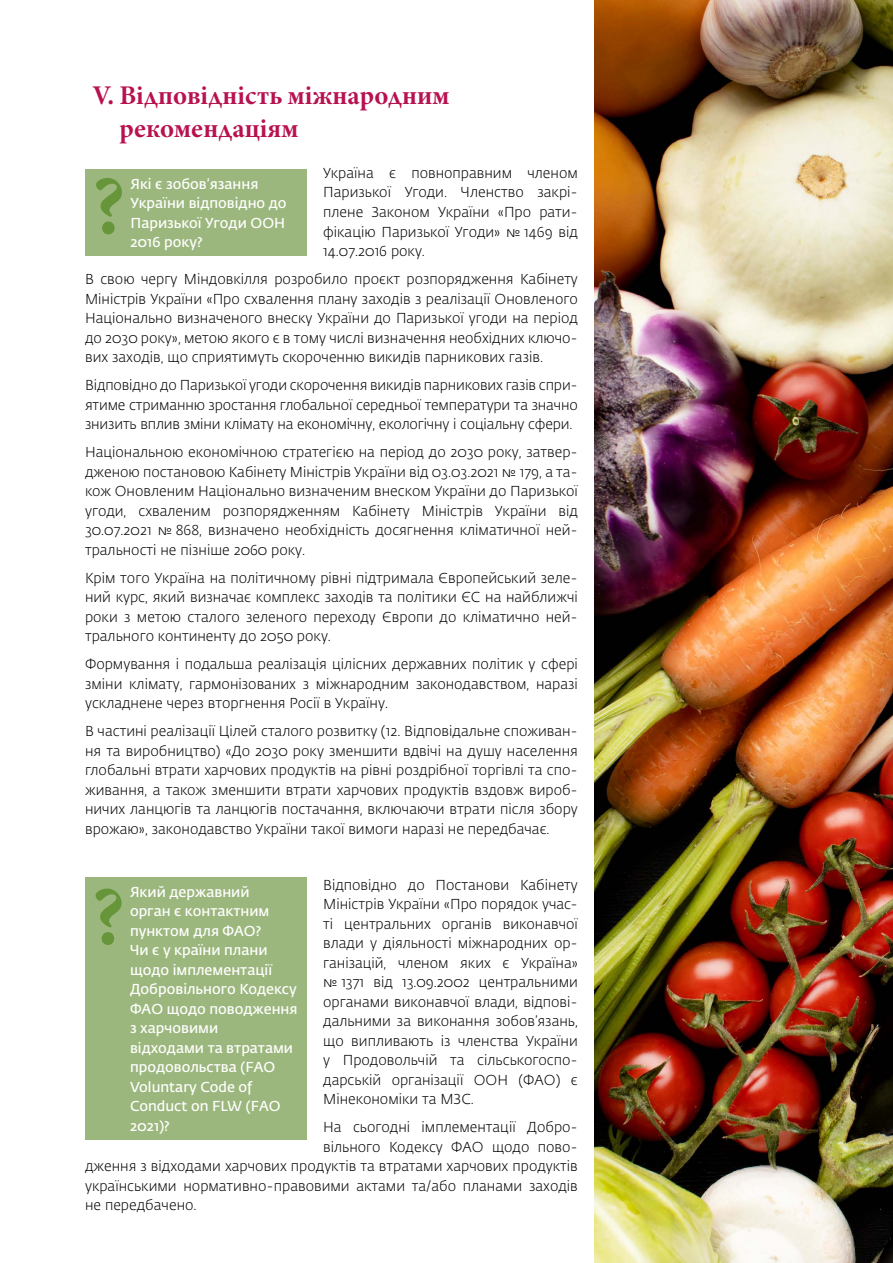
<style>
.page{position:relative;width:893px;height:1263px;background:#fff}
.page>*{position:absolute;margin:0;border:0;box-sizing:border-box;transform-origin:0 0}
.txt{font:700 83.55px "Minion 3 Subhead";color:#67963a}
.head{font:700 27px/33px "Minion 3 Subhead";letter-spacing:.005em;color:#b8114f}
.txt-2{font:300 14.25px/19.5px "Fedra Sans Pro";color:#000;text-align:justify}
.txt-3{font:600 14.25px/19.5px "Fedra Sans Pro";color:#fff}
</style>
<div class="page">
<div style="left:85px;top:169px;width:221px;height:87px;background:#9cb77d"></div>
<div style="left:85px;top:877px;width:221px;height:262px;background:#9cb77d"></div>
<img style="left:595px;top:0;width:298px;height:1263px">
<p class="head" style="left:119px;top:79px;width:332px;text-indent:-26px">V. Відповідність міжнародним рекомендаціям</p>
<p class="txt-2" style="left:323px;top:163px;width:256px">Україна є повноправним членом Паризької Угоди. Членство закрі&shy;плене Законом України «Про рати&shy;фікацію Паризької Угоди» № 1469 від 14.07.2016 року.</p>
<p class="txt-2" style="left:85px;top:269px;width:494px">В свою чергу Міндовкілля розробило проєкт розпорядження Кабінету Міністрів України «Про схвалення плану заходів з реалізації Оновленого Національно визначеного внеску України до Паризької угоди на період до 2030 року», метою якого є в тому числі визначення необхідних ключо&shy;вих заходів, що сприятимуть скороченню викидів парникових газів.</p>
<p class="txt-2" style="left:85px;top:375px;width:494px">Відповідно до Паризької угоди скорочення викидів парникових газів спри&shy;ятиме стриманню зростання глобальної середньої температури та значно знизить вплив зміни клімату на економічну, екологічну і соціальну сфери.</p>
<p class="txt-2" style="left:85px;top:442px;width:494px">Національною економічною стратегією на період до 2030 року, затвер&shy;дженою постановою Кабінету Міністрів України від 03.03.2021 № 179, а та&shy;кож Оновленим Національно визначеним внеском України до Паризької угоди, схваленим розпорядженням Кабінету Міністрів України від 30.07.2021 № 868, визначено необхідність досягнення кліматичної ней&shy;тральності не пізніше 2060 року.</p>
<p class="txt-2" style="left:85px;top:568px;width:494px">Крім того Україна на політичному рівні підтримала Європейський зеле&shy;ний курс, який визначає комплекс заходів та політики ЄС на найближчі роки з метою сталого зеленого переходу Європи до кліматично ней&shy;трального континенту до 2050 року.</p>
<p class="txt-2" style="left:85px;top:654px;width:494px">Формування і подальша реалізація цілісних державних політик у сфері зміни клімату, гармонізованих з міжнародним законодавством, наразі ускладнене через вторгнення Росії в Україну.</p>
<p class="txt-2" style="left:85px;top:721px;width:494px">В частині реалізації Цілей сталого розвитку (12. Відповідальне споживан&shy;ня та виробництво) «До 2030 року зменшити вдвічі на душу населення глобальні втрати харчових продуктів на рівні роздрібної торгівлі та спо&shy;живання, а також зменшити втрати харчових продуктів вздовж вироб&shy;ничих ланцюгів та ланцюгів постачання, включаючи втрати після збору врожаю», законодавство України такої вимоги наразі не передбачає.</p>
<p class="txt-3" style="left:130px;top:173px;width:158px">Які є зобов’язання<br>України відповідно до<br>Паризької Угоди ООН</p>
<p class="txt" style="left:90px;top:148px;width:36px">?</p>
<p class="txt-3" style="left:130px;top:232px;width:74px">2016 року?</p>
<p class="txt-2" style="left:323px;top:875px;width:256px">Відповідно до Постанови Кабінету Міністрів України «Про порядок учас&shy;ті центральних органів виконавчої влади у діяльності міжнародних ор&shy;ганізацій, членом яких є Україна» № 1371 від 13.09.2002 центральними органами виконавчої влади, відпові&shy;дальними за виконання зобов’язань, що випливають із членства України у Продовольчій та сільськогоспо&shy;дарській організації ООН (ФАО) є Мінекономіки та МЗС.</p>
<p class="txt-2" style="left:323px;top:1117px;width:253px">На сьогодні імплементації Добро-</p>
<p class="txt-2" style="left:323px;top:1137px;width:256px">вільного Кодексу ФАО щодо пово-</p>
<p class="txt-2" style="left:85px;top:1156px;width:494px">дження з відходами харчових продуктів та втратами харчових продуктів</p>
<p class="txt-2" style="left:85px;top:1176px;width:494px">українськими нормативно-правовими актами та/або планами заходів</p>
<p class="txt-2" style="left:85px;top:1195px;width:113px">не передбачено.</p>
<p class="txt-3" style="left:130px;top:881px;width:169px">Який державний<br>орган є контактним пунктом для ФАО?<br>Чи є у країни плани щодо імплементації<br>Добровільного Кодексу<br>ФАО щодо поводження з харчовими<br>відходами та втратами продовольства (FAO<br>Voluntary Code of<br>Conduct on FLW (FAO<br>2021)?</p>
<p class="txt" style="left:90px;top:859px;width:36px">?</p>
</div>
